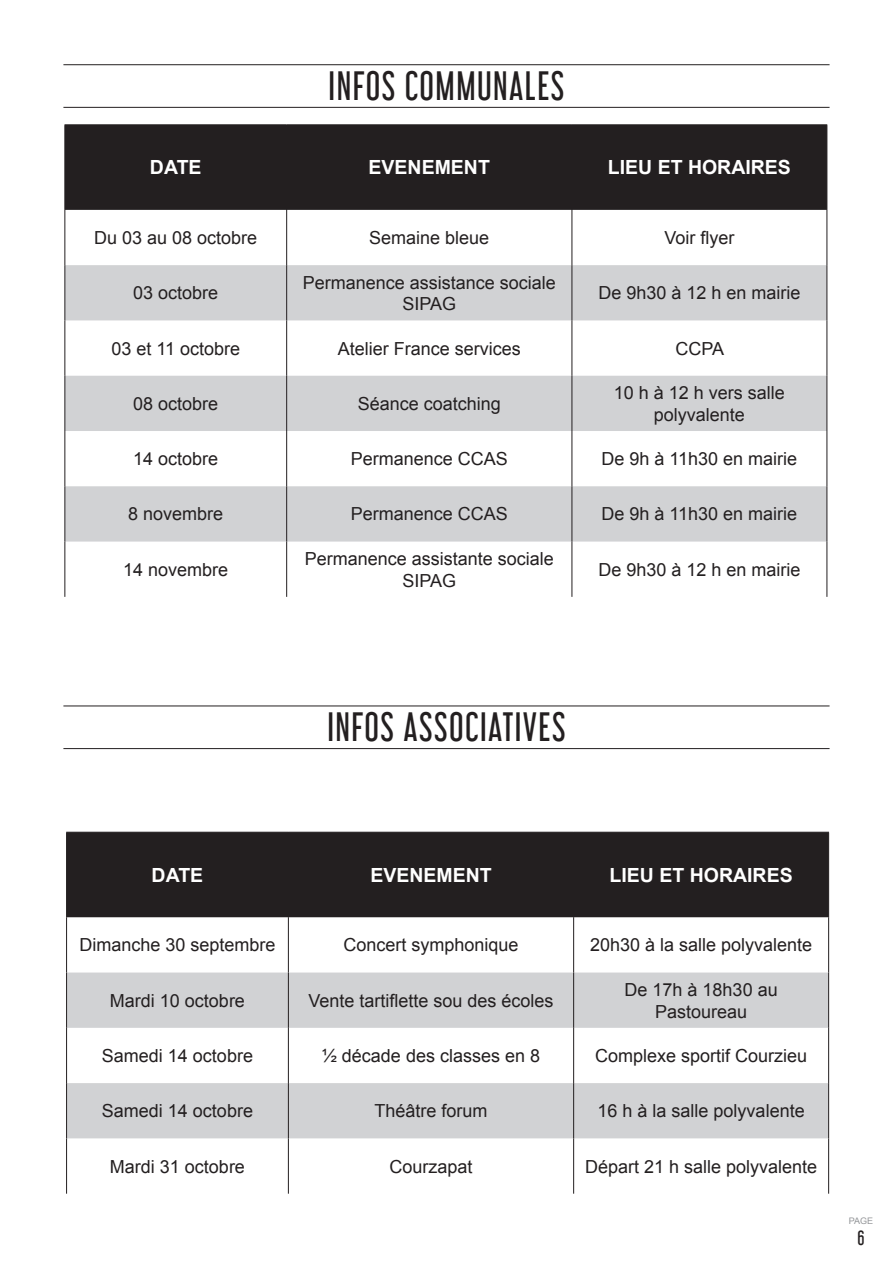
<style>
.page{position:relative;width:893px;height:1263px;background:#fff}
.page>*{position:absolute;margin:0;border:0;box-sizing:border-box;transform-origin:0 0}
.t1{font:36px "Libel Suit Rg";letter-spacing:.04em;color:#231f20}
.t2{font:700 19.5px "Arial";color:#fff}
.t3{font:18px/21.6px "Arial";color:#231f20;text-align:center}
.t4{font:18px "Libel Suit Rg";color:#231f20}
.t5{font:9px "Arial";color:#939598}
</style>
<div class="page">
<div style="left:65px;top:125px;width:761px;height:85px;background:#231f20"></div>
<svg style="left:65px;top:265px;width:761px;height:277px;fill:#d1d2d4"></svg>
<hr style="left:286px;top:125px;width:1px;height:85px;background:#231f20">
<hr style="left:572px;top:125px;width:1px;height:85px;background:#231f20">
<hr style="left:64px;top:210px;width:1px;height:55px;background:#231f20">
<hr style="left:286px;top:210px;width:1px;height:55px;background:#231f20">
<hr style="left:572px;top:210px;width:1px;height:55px;background:#231f20">
<hr style="left:64px;top:265px;width:1px;height:55px;background:#231f20">
<hr style="left:286px;top:265px;width:1px;height:55px;background:#231f20">
<hr style="left:572px;top:265px;width:1px;height:55px;background:#231f20">
<hr style="left:64px;top:320px;width:1px;height:56px;background:#231f20">
<hr style="left:286px;top:320px;width:1px;height:56px;background:#231f20">
<hr style="left:572px;top:320px;width:1px;height:56px;background:#231f20">
<hr style="left:64px;top:376px;width:1px;height:55px;background:#231f20">
<hr style="left:286px;top:376px;width:1px;height:55px;background:#231f20">
<hr style="left:572px;top:376px;width:1px;height:55px;background:#231f20">
<hr style="left:64px;top:431px;width:1px;height:55px;background:#231f20">
<hr style="left:286px;top:431px;width:1px;height:55px;background:#231f20">
<hr style="left:572px;top:431px;width:1px;height:55px;background:#231f20">
<hr style="left:64px;top:486px;width:1px;height:56px;background:#231f20">
<hr style="left:286px;top:486px;width:1px;height:56px;background:#231f20">
<hr style="left:572px;top:486px;width:1px;height:56px;background:#231f20">
<hr style="left:64px;top:542px;width:1px;height:55px;background:#231f20">
<hr style="left:286px;top:542px;width:1px;height:55px;background:#231f20">
<hr style="left:572px;top:542px;width:1px;height:55px;background:#231f20">
<hr style="left:64px;top:124px;width:223px;height:1px;background:#231f20">
<hr style="left:64px;top:125px;width:1px;height:85px;background:#231f20">
<hr style="left:287px;top:124px;width:285px;height:1px;background:#231f20">
<hr style="left:572px;top:124px;width:255px;height:1px;background:#231f20">
<hr style="left:826px;top:125px;width:1px;height:85px;background:#231f20">
<hr style="left:826px;top:210px;width:1px;height:55px;background:#231f20">
<hr style="left:826px;top:265px;width:1px;height:55px;background:#231f20">
<hr style="left:826px;top:320px;width:1px;height:56px;background:#231f20">
<hr style="left:826px;top:376px;width:1px;height:55px;background:#231f20">
<hr style="left:826px;top:431px;width:1px;height:55px;background:#231f20">
<hr style="left:826px;top:486px;width:1px;height:56px;background:#231f20">
<hr style="left:826px;top:542px;width:1px;height:55px;background:#231f20">
<div style="left:67px;top:833px;width:761px;height:84px;background:#231f20"></div>
<svg style="left:67px;top:972px;width:761px;height:166px;fill:#d1d2d4"></svg>
<hr style="left:288px;top:832px;width:1px;height:85px;background:#231f20">
<hr style="left:573px;top:832px;width:1px;height:85px;background:#231f20">
<hr style="left:66px;top:917px;width:1px;height:55px;background:#231f20">
<hr style="left:288px;top:917px;width:1px;height:55px;background:#231f20">
<hr style="left:573px;top:917px;width:1px;height:55px;background:#231f20">
<hr style="left:66px;top:972px;width:1px;height:56px;background:#231f20">
<hr style="left:288px;top:972px;width:1px;height:56px;background:#231f20">
<hr style="left:573px;top:972px;width:1px;height:56px;background:#231f20">
<hr style="left:66px;top:1028px;width:1px;height:55px;background:#231f20">
<hr style="left:288px;top:1028px;width:1px;height:55px;background:#231f20">
<hr style="left:573px;top:1028px;width:1px;height:55px;background:#231f20">
<hr style="left:66px;top:1083px;width:1px;height:55px;background:#231f20">
<hr style="left:288px;top:1083px;width:1px;height:55px;background:#231f20">
<hr style="left:573px;top:1083px;width:1px;height:55px;background:#231f20">
<hr style="left:66px;top:1138px;width:1px;height:56px;background:#231f20">
<hr style="left:288px;top:1138px;width:1px;height:56px;background:#231f20">
<hr style="left:573px;top:1138px;width:1px;height:56px;background:#231f20">
<hr style="left:66px;top:832px;width:222px;height:1px;background:#231f20">
<hr style="left:66px;top:832px;width:1px;height:85px;background:#231f20">
<hr style="left:288px;top:832px;width:286px;height:1px;background:#231f20">
<hr style="left:574px;top:832px;width:255px;height:1px;background:#231f20">
<hr style="left:828px;top:832px;width:1px;height:85px;background:#231f20">
<hr style="left:828px;top:917px;width:1px;height:55px;background:#231f20">
<hr style="left:828px;top:972px;width:1px;height:56px;background:#231f20">
<hr style="left:828px;top:1028px;width:1px;height:55px;background:#231f20">
<hr style="left:828px;top:1083px;width:1px;height:55px;background:#231f20">
<hr style="left:828px;top:1138px;width:1px;height:56px;background:#231f20">
<hr style="left:63px;top:64px;width:766px;height:1px;background:#231f20">
<hr style="left:63px;top:107px;width:766px;height:1px;background:#231f20">
<hr style="left:63px;top:705px;width:766px;height:1px;background:#231f20">
<hr style="left:63px;top:748px;width:766px;height:1px;background:#231f20">
<p class="t1" style="left:329px;top:57px;width:237px">INFOS COMMUNALES</p>
<p class="t2" style="left:150px;top:155px;width:53px">DATE</p>
<p class="t2" style="left:369px;top:155px;width:123px">EVENEMENT</p>
<p class="t2" style="left:608px;top:155px;width:185px">LIEU ET HORAIRES</p>
<p class="t3" style="left:94px;top:227px;width:165px">Du 03 au 08 octobre</p>
<p class="t3" style="left:369px;top:227px;width:122px">Semaine bleue</p>
<p class="t3" style="left:664px;top:227px;width:72px">Voir flyer</p>
<p class="t3" style="left:133px;top:282px;width:87px">03 octobre</p>
<p class="t3" style="left:303px;top:272px;width:255px">Permanence assistance sociale<br>SIPAG</p>
<p class="t3" style="left:598px;top:282px;width:204px">De 9h30 à 12 h en mairie</p>
<p class="t3" style="left:111px;top:338px;width:130px">03 et 11 octobre</p>
<p class="t3" style="left:338px;top:338px;width:185px">Atelier France services</p>
<p class="t3" style="left:676px;top:338px;width:50px">CCPA</p>
<p class="t3" style="left:133px;top:393px;width:87px">08 octobre</p>
<p class="t3" style="left:358px;top:393px;width:145px">Séance coatching</p>
<p class="t3" style="left:614px;top:382px;width:173px">10 h à 12 h vers salle polyvalente</p>
<p class="t3" style="left:133px;top:448px;width:87px">14 octobre</p>
<p class="t3" style="left:351px;top:448px;width:159px">Permanence CCAS</p>
<p class="t3" style="left:601px;top:448px;width:197px">De 9h à 11h30 en mairie</p>
<p class="t3" style="left:128px;top:503px;width:97px">8 novembre</p>
<p class="t3" style="left:351px;top:503px;width:159px">Permanence CCAS</p>
<p class="t3" style="left:601px;top:503px;width:197px">De 9h à 11h30 en mairie</p>
<p class="t3" style="left:123px;top:559px;width:107px">14 novembre</p>
<p class="t3" style="left:305px;top:548px;width:251px">Permanence assistante sociale<br>SIPAG</p>
<p class="t3" style="left:598px;top:559px;width:204px">De 9h30 à 12 h en mairie</p>
<p class="t1" style="left:327px;top:698px;width:240px">INFOS ASSOCIATIVES</p>
<p class="t2" style="left:152px;top:862px;width:53px">DATE</p>
<p class="t2" style="left:370px;top:862px;width:123px">EVENEMENT</p>
<p class="t2" style="left:610px;top:862px;width:185px">LIEU ET HORAIRES</p>
<p class="t3" style="left:79px;top:934px;width:198px">Dimanche 30 septembre</p>
<p class="t3" style="left:343px;top:934px;width:177px">Concert symphonique</p>
<p class="t3" style="left:590px;top:934px;width:224px">20h30 à la salle polyvalente</p>
<p class="t3" style="left:110px;top:990px;width:137px">Mardi 10 octobre</p>
<p class="t3" style="left:308px;top:990px;width:247px">Vente tartiflette sou des écoles</p>
<p class="t3" style="left:625px;top:979px;width:155px">De 17h à 18h30 au<br>Pastoureau</p>
<p class="t3" style="left:102px;top:1045px;width:153px">Samedi 14 octobre</p>
<p class="t3" style="left:322px;top:1045px;width:220px">½ décade des classes en 8</p>
<p class="t3" style="left:595px;top:1045px;width:214px">Complexe sportif Courzieu</p>
<p class="t3" style="left:102px;top:1100px;width:153px">Samedi 14 octobre</p>
<p class="t3" style="left:374px;top:1100px;width:115px">Théâtre forum</p>
<p class="t3" style="left:598px;top:1100px;width:209px">16 h à la salle polyvalente</p>
<p class="t3" style="left:110px;top:1156px;width:137px">Mardi 31 octobre</p>
<p class="t3" style="left:389px;top:1156px;width:85px">Courzapat</p>
<p class="t3" style="left:585px;top:1156px;width:234px">Départ 21 h salle polyvalente</p>
<p class="t5" style="left:849px;top:1214px;width:26px">PAGE</p>
<p class="t4" style="left:857px;top:1223px;width:9px">6</p>
</div>
